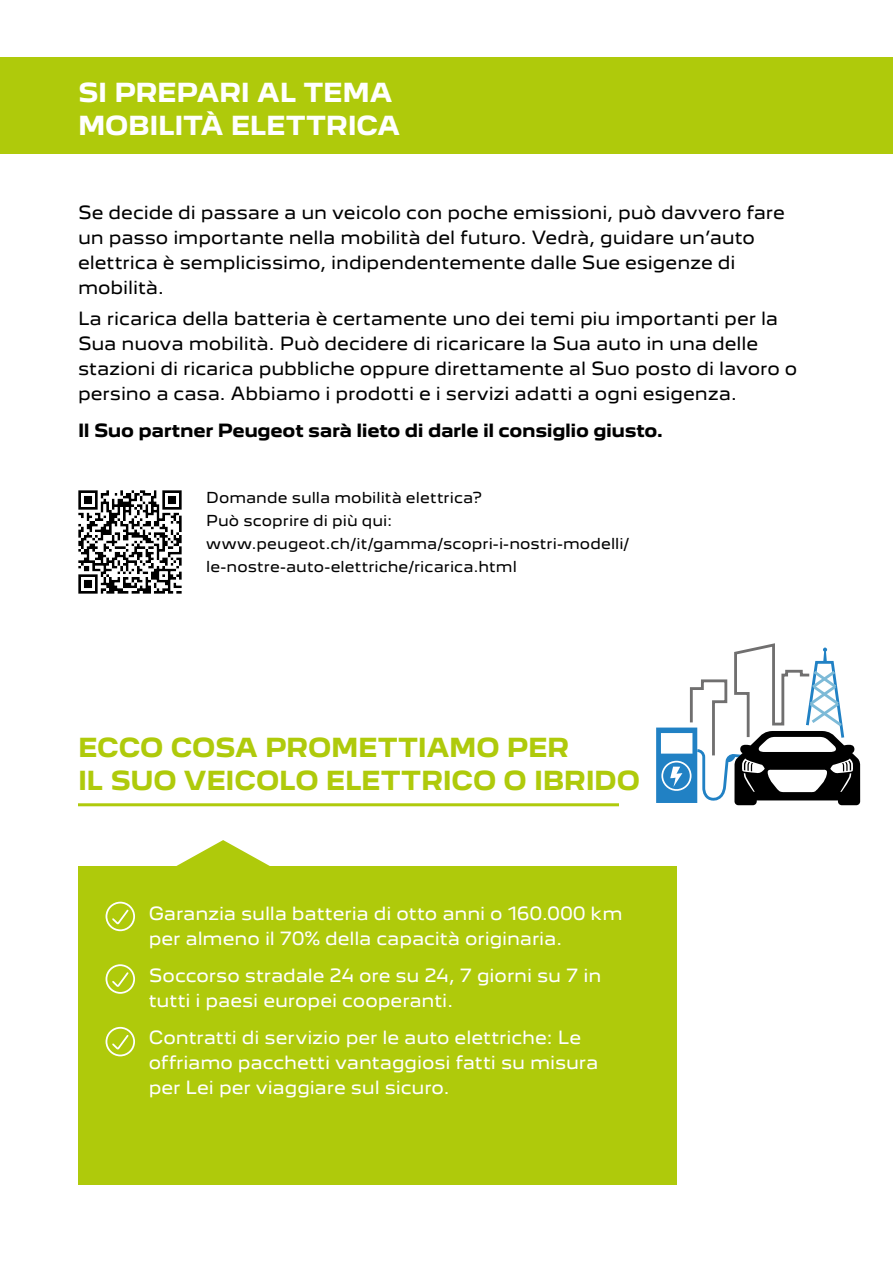
<style>
.page{position:relative;width:893px;height:1263px;background:#fff}
.page>*{position:absolute;margin:0;border:0;box-sizing:border-box;transform-origin:0 0}
.t1{font:700 24px/33px "Peugeot New";letter-spacing:-.01em;color:#afca0b}
.t2{font:700 24px/33px "Peugeot New";letter-spacing:-.015em;color:#fff}
.t3{font:16.65px/25px "Peugeot New";letter-spacing:-.005em;color:#000}
.t4{font:16.65px/25px "Peugeot New";letter-spacing:-.005em;color:#fff}
.t5{font:700 16.65px "Peugeot New";letter-spacing:-.02em;color:#000}
.t6{font:13.8px/23.1px "Peugeot New";letter-spacing:.005em;color:#000}
</style>
<div class="page">
<div style="left:0;top:57px;width:893px;height:96px;background:#afca0b"></div>
<img style="left:78px;top:490px;width:104px;height:104px">
<div style="left:78px;top:866px;width:598px;height:319px;background:#afca0b"></div>
<svg style="left:656px;top:643px;width:204px;height:162px"></svg>
<svg style="left:176px;top:840px;width:94px;height:26px"></svg>
<hr style="left:78px;top:803px;width:541px;height:3px;background:#afca0b">
<div style="left:106px;top:902px;width:29px;height:29px;border:2px solid #fff;border-radius:50%"></div>
<svg style="left:111px;top:909px;width:19px;height:17px"></svg>
<div style="left:106px;top:964px;width:29px;height:30px;border:2px solid #fff;border-radius:50%"></div>
<svg style="left:111px;top:972px;width:19px;height:16px"></svg>
<div style="left:106px;top:1027px;width:29px;height:29px;border:2px solid #fff;border-radius:50%"></div>
<svg style="left:111px;top:1035px;width:19px;height:16px"></svg>
<h1 class="t2" style="left:78px;top:73px;width:324px">SI PREPARI AL TEMA<br>MOBILITÀ ELETTRICA</h1>
<p class="t3" style="left:78px;top:198px;width:708px">Se decide di passare a un veicolo con poche emissioni, può davvero fare un passo importante nella mobilità del futuro. Vedrà, guidare un’auto elettrica è semplicissimo, indipendentemente dalle Sue esigenze di mobilità.</p>
<p class="t3" style="left:78px;top:305px;width:721px">La ricarica della batteria è certamente uno dei temi piu importanti per la Sua nuova mobilità. Può decidere di ricaricare la Sua auto in una delle stazioni di ricarica pubbliche oppure direttamente al Suo posto di lavoro o persino a casa. Abbiamo i prodotti e i servizi adatti a ogni esigenza.</p>
<p class="t5" style="left:78px;top:417px;width:587px">Il Suo partner Peugeot sarà lieto di darle il consiglio giusto.</p>
<p class="t6" style="left:206px;top:485px;width:425px">Domande sulla mobilità elettrica?<br>Può scoprire di più qui: www.peugeot.ch/it/gamma/scopri-i-nostri-modelli/ le-nostre-auto-elettriche/ricarica.html</p>
<h1 class="t1" style="left:78px;top:729px;width:563px">ECCO COSA PROMETTIAMO PER<br>IL SUO VEICOLO ELETTRICO O IBRIDO</h1>
<p class="t4" style="left:149px;top:899px;width:475px">Garanzia sulla batteria di otto anni o 160.000 km per almeno il 70% della capacità originaria.</p>
<p class="t4" style="left:149px;top:961px;width:454px">Soccorso stradale 24 ore su 24, 7 giorni su 7 in tutti i paesi europei cooperanti.</p>
<p class="t4" style="left:149px;top:1023px;width:451px">Contratti di servizio per le auto elettriche: Le offriamo pacchetti vantaggiosi fatti su misura per Lei per viaggiare sul sicuro.</p>
</div>
